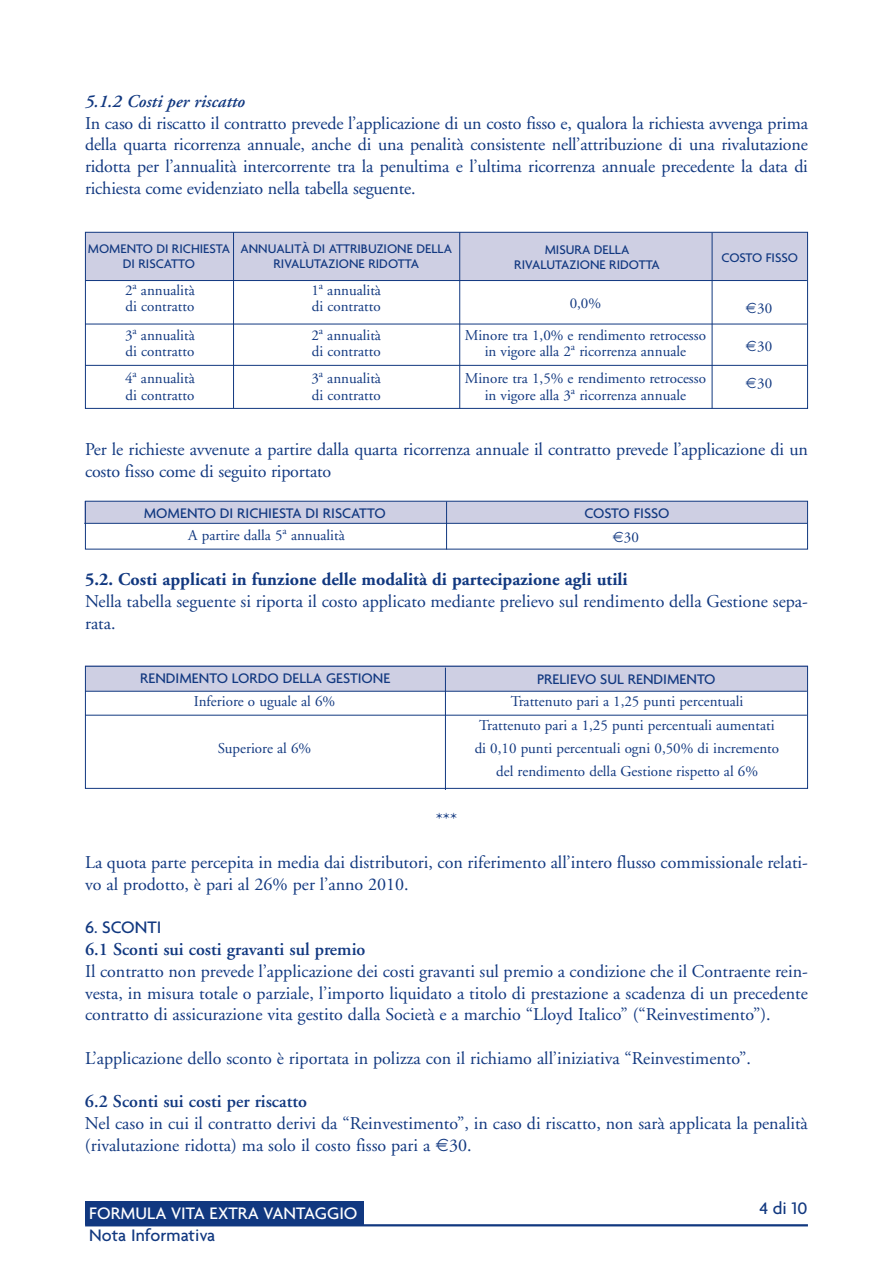
<style>
.page{position:relative;width:893px;height:1263px;background:#fff}
.page>*{position:absolute;margin:0;border:0;box-sizing:border-box;transform-origin:0 0}
.t1{font:18px/21.8px "Adobe Garamond";color:#113880}
.t2{font:700 18px "Adobe Garamond";color:#113880}
.t3{font:600 18px "Adobe Garamond";color:#113880}
.t4{font:500 18px "Agenda";color:#113880}
.t5{font:500 18px "Agenda";color:#fff}
.t6{font:italic 600 18px "Adobe Garamond";color:#113880}
.t7{font:15px/16.5px "Adobe Garamond";color:#113880}
.t8{font:500 15px "Agenda";color:#113880}
.t9{font:500 13.5px/15px "Agenda";color:#113880;text-align:center}
</style>
<div class="page">
<hr style="left:85px;top:1224px;width:723px;height:2px;background:#113880">
<div style="left:85px;top:1201px;width:279px;height:24px;background:#113880"></div>
<div style="left:85px;top:665px;width:723px;height:25px;background:#cecfe3"></div>
<div style="left:85px;top:666px;width:723px;height:123px;border:1px solid #113880"></div>
<hr style="left:85px;top:715px;width:722px;height:1px;background:#113880">
<hr style="left:85px;top:691px;width:722px;height:1px;background:#113880">
<hr style="left:445px;top:668px;width:1px;height:122px;background:#113880">
<div style="left:85px;top:233px;width:723px;height:48px;background:#cecfe3"></div>
<div style="left:85px;top:232px;width:723px;height:177px;border:1px solid #113880"></div>
<hr style="left:85px;top:365px;width:722px;height:1px;background:#113880">
<hr style="left:85px;top:324px;width:722px;height:1px;background:#113880">
<hr style="left:85px;top:280px;width:722px;height:1px;background:#113880">
<hr style="left:233px;top:232px;width:1px;height:176px;background:#113880">
<hr style="left:459px;top:232px;width:1px;height:176px;background:#113880">
<hr style="left:712px;top:233px;width:1px;height:176px;background:#113880">
<div style="left:84px;top:501px;width:723px;height:22px;background:#cecfe3"></div>
<div style="left:85px;top:501px;width:723px;height:48px;border:1px solid #113880"></div>
<hr style="left:446px;top:501px;width:1px;height:48px;background:#113880">
<hr style="left:84px;top:523px;width:723px;height:1px;background:#113880">
<p class="t6" style="left:85px;top:94px;width:162px">5.1.2 Costi per riscatto</p>
<p class="t1" style="left:85px;top:114px;width:724px;text-align:justify">In caso di riscatto il contratto prevede l’applicazione di un costo fisso e, qualora la richiesta avvenga prima della quarta ricorrenza annuale, anche di una penalità consistente nell’attribuzione di una rivalutazione ridotta per l’annualità intercorrente tra la penultima e l’ultima ricorrenza annuale precedente la data di richiesta come evidenziato nella tabella seguente.</p>
<p class="t9" style="left:88px;top:241px;width:144px">MOMENTO DI RICHIESTA<br>DI RISCATTO</p>
<p class="t7" style="left:125px;top:283px;width:71px">2<sup>a</sup> annualità di contratto</p>
<p class="t7" style="left:125px;top:328px;width:71px">3<sup>a</sup> annualità di contratto</p>
<p class="t7" style="left:125px;top:372px;width:71px">4<sup>a</sup> annualità di contratto</p>
<p class="t9" style="left:240px;top:241px;width:213px">ANNUALITÀ DI ATTRIBUZIONE DELLA<br>RIVALUTAZIONE RIDOTTA</p>
<p class="t9" style="left:514px;top:242px;width:147px">MISURA DELLA<br>RIVALUTAZIONE RIDOTTA</p>
<p class="t7" style="left:311px;top:283px;width:71px">1<sup>a</sup> annualità di contratto</p>
<p class="t7" style="left:311px;top:328px;width:71px">2<sup>a</sup> annualità di contratto</p>
<p class="t7" style="left:311px;top:372px;width:71px">3<sup>a</sup> annualità di contratto</p>
<p class="t7" style="left:465px;top:289px;width:242px;line-height:31.5px;text-align:center">0,0%<br>Minore tra 1,0% e rendimento retrocesso</p>
<p class="t7" style="left:465px;top:339px;width:242px;line-height:27px;text-align:center">in vigore alla 2<sup>a</sup> ricorrenza annuale<br>Minore tra 1,5% e rendimento retrocesso</p>
<p class="t7" style="left:485px;top:388px;width:203px">in vigore alla 3<sup>a</sup> ricorrenza annuale</p>
<p class="t9" style="left:721px;top:249px;width:78px">COSTO FISSO</p>
<p class="t7" style="left:757px;top:301px;width:17px">30</p>
<p class="t7" style="left:757px;top:339px;width:17px">30</p>
<p class="t7" style="left:757px;top:376px;width:17px">30</p>
<p class="t1" style="left:85px;top:440px;width:724px">Per le richieste avvenute a partire dalla quarta ricorrenza annuale il contratto prevede l’applicazione di un costo fisso come di seguito riportato</p>
<p class="t8" style="left:144px;top:504px;width:243px">MOMENTO DI RICHIESTA DI RISCATTO</p>
<p class="t8" style="left:584px;top:504px;width:86px">COSTO FISSO</p>
<p class="t7" style="left:188px;top:528px;width:158px">A partire dalla 5<sup>a</sup> annualità</p>
<p class="t7" style="left:624px;top:530px;width:16px">30</p>
<p class="t2" style="left:85px;top:572px;width:544px">5.2. Costi applicati in funzione delle modalità di partecipazione agli utili</p>
<p class="t1" style="left:85px;top:592px;width:724px">Nella tabella seguente si riporta il costo applicato mediante prelievo sul rendimento della Gestione sepa&shy;rata.</p>
<p class="t8" style="left:140px;top:669px;width:252px">RENDIMENTO LORDO DELLA GESTIONE</p>
<p class="t8" style="left:537px;top:670px;width:180px">PRELIEVO SUL RENDIMENTO</p>
<p class="t7" style="left:194px;top:695px;width:143px">Inferiore o uguale al 6%</p>
<p class="t7" style="left:218px;top:741px;width:95px">Superiore al 6%</p>
<p class="t7" style="left:475px;top:691px;width:306px;line-height:23.2px;text-align:center">Trattenuto pari a 1,25 punti percentuali<br>Trattenuto pari a 1,25 punti percentuali aumentati di 0,10 punti percentuali ogni 0,50% di incremento del rendimento della Gestione rispetto al 6%</p>
<p class="t1" style="left:436px;top:810px;width:23px">***</p>
<p class="t1" style="left:85px;top:853px;width:724px">La quota parte percepita in media dai distributori, con riferimento all’intero flusso commissionale relati&shy;vo al prodotto, è pari al 26% per l’anno 2010.</p>
<p class="t4" style="left:85px;top:917px;width:78px">6. SCONTI</p>
<p class="t3" style="left:85px;top:942px;width:282px">6.1 Sconti sui costi gravanti sul premio</p>
<p class="t1" style="left:85px;top:962px;width:724px;text-align:justify">Il contratto non prevede l’applicazione dei costi gravanti sul premio a condizione che il Contraente rein&shy;vesta, in misura totale o parziale, l’importo liquidato a titolo di prestazione a scadenza di un precedente contratto di assicurazione vita gestito dalla Società e a marchio “Lloyd Italico” (“Reinvestimento”).</p>
<p class="t1" style="left:85px;top:1049px;width:668px">L’applicazione dello sconto è riportata in polizza con il richiamo all’iniziativa “Reinvestimento”.</p>
<p class="t3" style="left:85px;top:1094px;width:224px">6.2 Sconti sui costi per riscatto</p>
<p class="t1" style="left:85px;top:1114px;width:724px">Nel caso in cui il contratto derivi da “Reinvestimento”, in caso di riscatto, non sarà applicata la penalità (rivalutazione ridotta) ma solo il costo fisso pari a 30.</p>
<p class="t5" style="left:89px;top:1202px;width:270px">FORMULA VITA EXTRA VANTAGGIO</p>
<p class="t4" style="left:89px;top:1224px;width:128px">Nota Informativa</p>
<p class="t4" style="left:759px;top:1197px;width:49px">4 di 10</p>
</div>
